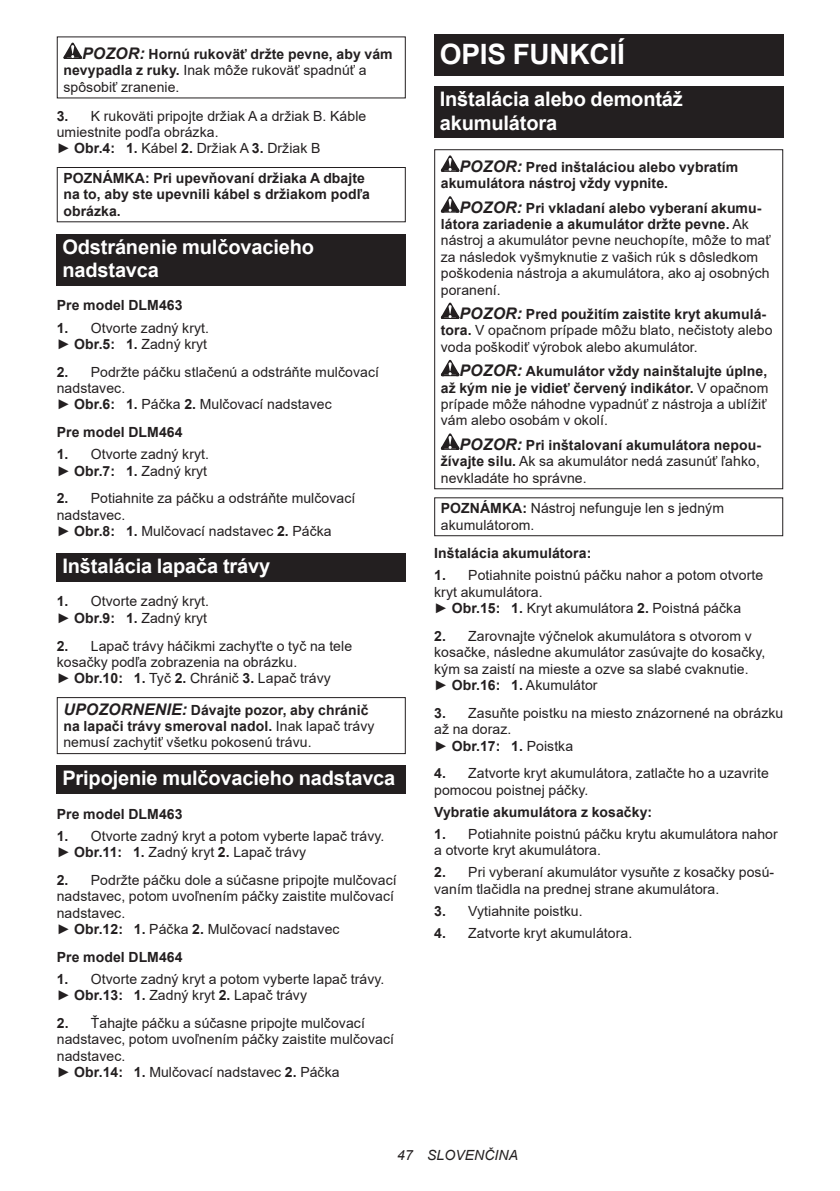
<style>
.page{position:relative;width:840px;height:1191px;background:#fff}
.page>*{position:absolute;margin:0;border:0;box-sizing:border-box;transform-origin:0 0}
.t1{font:700 28px "Arial";letter-spacing:-.01em;color:#fff}
.t2{font:700 20px/23.4px "Arial";letter-spacing:-.01em;color:#fff}
.t3{font:14px/16.4px "Arial";letter-spacing:.005em;color:#231f20}
.t4{font:700 14px/16.4px "Arial";letter-spacing:.005em;color:#231f20}
.t5{font:italic 14px "Arial";letter-spacing:.005em;color:#231f20}
.s1{font-style:italic;font-size:16px}
.s2{font-weight:400}
.s3{font-weight:700}
.s4{font-weight:700;font-style:italic;font-size:16px}
</style>
<div class="page">
<svg style="left:63px;top:43px;width:19px;height:16px"></svg>
<div style="left:57px;top:167px;width:348px;height:55px;border:1px solid #231f20"></div>
<div style="left:57px;top:234px;width:348px;height:51px;background:#231f20"></div>
<div style="left:57px;top:553px;width:348px;height:28px;background:#231f20"></div>
<div style="left:57px;top:697px;width:348px;height:57px;border:1px solid #231f20"></div>
<div style="left:57px;top:765px;width:348px;height:29px;background:#231f20"></div>
<div style="left:434px;top:34px;width:348px;height:41px;background:#231f20"></div>
<div style="left:434px;top:86px;width:348px;height:52px;background:#231f20"></div>
<svg style="left:440px;top:155px;width:19px;height:17px"></svg>
<svg style="left:440px;top:196px;width:19px;height:17px"></svg>
<svg style="left:440px;top:303px;width:19px;height:16px"></svg>
<svg style="left:440px;top:360px;width:19px;height:16px"></svg>
<svg style="left:440px;top:433px;width:19px;height:17px"></svg>
<div style="left:434px;top:149px;width:348px;height:340px;border:1px solid #231f20"></div>
<div style="left:434px;top:497px;width:348px;height:39px;border:1px solid #231f20"></div>
<p class="t4" style="left:63px;top:46px;width:330px;text-indent:19px"><span class="s1">POZOR:</span> Hornú rukoväť držte pevne, aby vám nevypadla z ruky. <span class="s2">Inak môže rukoväť spadnúť a spôsobiť zranenie.</span></p>
<p class="t3" style="left:57px;top:107px;width:311px"><span class="s3">3.</span> K rukoväti pripojte držiak A a držiak B. Káble umiestnite podľa obrázka.<br>► <span class="s3">Obr.4: 1.</span> Kábel <span class="s3">2.</span> Držiak A <span class="s3">3.</span> Držiak B</p>
<p class="t4" style="left:63px;top:170px;width:308px">POZNÁMKA: Pri upevňovaní držiaka A dbajte na to, aby ste upevnili kábel s držiakom podľa obrázka.</p>
<h2 class="t2" style="left:62px;top:235px;width:253px">Odstránenie mulčovacieho nadstavca</h2>
<p class="t4" style="left:57px;top:297px;width:127px">Pre model DLM463</p>
<p class="t3" style="left:57px;top:319px;width:154px"><span class="s3">1.</span> Otvorte zadný kryt. ► <span class="s3">Obr.5: 1.</span> Zadný kryt</p>
<p class="t3" style="left:57px;top:363px;width:323px"><span class="s3">2.</span> Podržte páčku stlačenú a odstráňte mulčovací nadstavec.<br>► <span class="s3">Obr.6: 1.</span> Páčka <span class="s3">2.</span> Mulčovací nadstavec</p>
<p class="t4" style="left:57px;top:424px;width:127px">Pre model DLM464</p>
<p class="t3" style="left:57px;top:446px;width:154px"><span class="s3">1.</span> Otvorte zadný kryt. ► <span class="s3">Obr.7: 1.</span> Zadný kryt</p>
<p class="t3" style="left:57px;top:490px;width:300px"><span class="s3">2.</span> Potiahnite za páčku a odstráňte mulčovací nadstavec.<br>► <span class="s3">Obr.8: 1.</span> Mulčovací nadstavec <span class="s3">2.</span> Páčka</p>
<h2 class="t2" style="left:62px;top:554px;width:209px">Inštalácia lapača trávy</h2>
<p class="t3" style="left:57px;top:593px;width:154px"><span class="s3">1.</span> Otvorte zadný kryt. ► <span class="s3">Obr.9: 1.</span> Zadný kryt</p>
<p class="t3" style="left:57px;top:637px;width:297px"><span class="s3">2.</span> Lapač trávy háčikmi zachyťte o tyč na tele kosačky podľa zobrazenia na obrázku.<br>► <span class="s3">Obr.10: 1.</span> Tyč <span class="s3">2.</span> Chránič <span class="s3">3.</span> Lapač trávy</p>
<p class="t4" style="left:63px;top:701px;width:312px"><span class="s1">UPOZORNENIE:</span> Dávajte pozor, aby chránič na lapači trávy smeroval nadol. <span class="s2">Inak lapač trávy nemusí zachytiť všetku pokosenú trávu.</span></p>
<h2 class="t2" style="left:62px;top:767px;width:334px">Pripojenie mulčovacieho nadstavca</h2>
<p class="t4" style="left:57px;top:806px;width:127px">Pre model DLM463</p>
<p class="t3" style="left:57px;top:827px;width:329px"><span class="s3">1.</span> Otvorte zadný kryt a potom vyberte lapač trávy. ► <span class="s3">Obr.11: 1.</span> Zadný kryt <span class="s3">2.</span> Lapač trávy</p>
<p class="t3" style="left:57px;top:871px;width:341px"><span class="s3">2.</span> Podržte páčku dole a súčasne pripojte mulčovací nadstavec, potom uvoľnením páčky zaistite mulčovací nadstavec.<br>► <span class="s3">Obr.12: 1.</span> Páčka <span class="s3">2.</span> Mulčovací nadstavec</p>
<p class="t4" style="left:57px;top:949px;width:127px">Pre model DLM464</p>
<p class="t3" style="left:57px;top:970px;width:329px"><span class="s3">1.</span> Otvorte zadný kryt a potom vyberte lapač trávy. ► <span class="s3">Obr.13: 1.</span> Zadný kryt <span class="s3">2.</span> Lapač trávy</p>
<p class="t3" style="left:57px;top:1015px;width:338px"><span class="s3">2.</span> Ťahajte páčku a súčasne pripojte mulčovací nadstavec, potom uvoľnením páčky zaistite mulčovací nadstavec.<br>► <span class="s3">Obr.14: 1.</span> Mulčovací nadstavec <span class="s3">2.</span> Páčka</p>
<h1 class="t1" style="left:439px;top:34px;width:186px">OPIS FUNKCIÍ</h1>
<h2 class="t2" style="left:439px;top:88px;width:244px">Inštalácia alebo demontáž akumulátora</h2>
<p class="t4" style="left:440px;top:159px;width:299px;text-indent:19px"><span class="s1">POZOR:</span> Pred inštaláciou alebo vybratím akumulátora nástroj vždy vypnite.</p>
<p class="t3" style="left:440px;top:199px;width:331px;text-indent:19px"><span class="s4">POZOR:</span> <span class="s3">Pri vkladaní alebo vyberaní akumu&shy;látora zariadenie a akumulátor držte pevne.</span> Ak nástroj a akumulátor pevne neuchopíte, môže to mať za následok vyšmyknutie z vašich rúk s dôsledkom poškodenia nástroja a akumulátora, ako aj osobných poranení.</p>
<p class="t3" style="left:440px;top:306px;width:333px;text-indent:19px"><span class="s4">POZOR:</span> <span class="s3">Pred použitím zaistite kryt akumulá&shy;tora.</span> V opačnom prípade môžu blato, nečistoty alebo voda poškodiť výrobok alebo akumulátor.</p>
<p class="t3" style="left:440px;top:363px;width:329px;text-indent:19px"><span class="s4">POZOR:</span> <span class="s3">Akumulátor vždy nainštalujte úplne, až kým nie je vidieť červený indikátor.</span> V opačnom prípade môže náhodne vypadnúť z nástroja a ublížiť vám alebo osobám v okolí.</p>
<p class="t3" style="left:440px;top:436px;width:321px;text-align:justify;text-indent:19px"><span class="s4">POZOR:</span> <span class="s3">Pri inštalovaní akumulátora nepou&shy;žívajte silu.</span> Ak sa akumulátor nedá zasunúť ľahko, nevkladáte ho správne.</p>
<p class="t3" style="left:440px;top:500px;width:284px"><span class="s3">POZNÁMKA:</span> Nástroj nefunguje len s jedným akumulátorom.</p>
<p class="t4" style="left:434px;top:545px;width:158px">Inštalácia akumulátora:</p>
<p class="t3" style="left:434px;top:567px;width:330px"><span class="s3">1.</span> Potiahnite poistnú páčku nahor a potom otvorte kryt akumulátora.<br>► <span class="s3">Obr.15: 1.</span> Kryt akumulátora <span class="s3">2.</span> Poistná páčka</p>
<p class="t3" style="left:434px;top:627px;width:332px"><span class="s3">2.</span> Zarovnajte výčnelok akumulátora s otvorom v kosačke, následne akumulátor zasúvajte do kosačky, kým sa zaistí na mieste a ozve sa slabé cvaknutie. ► <span class="s3">Obr.16: 1.</span> Akumulátor</p>
<p class="t3" style="left:434px;top:704px;width:350px"><span class="s3">3.</span> Zasuňte poistku na miesto znázornené na obrázku až na doraz.<br>► <span class="s3">Obr.17: 1.</span> Poistka</p>
<p class="t3" style="left:434px;top:765px;width:336px"><span class="s3">4.</span> Zatvorte kryt akumulátora, zatlačte ho a uzavrite pomocou poistnej páčky.</p>
<p class="t4" style="left:434px;top:803px;width:219px">Vybratie akumulátora z kosačky:</p>
<p class="t3" style="left:434px;top:825px;width:345px"><span class="s3">1.</span> Potiahnite poistnú páčku krytu akumulátora nahor a otvorte kryt akumulátora.</p>
<p class="t3" style="left:434px;top:864px;width:341px"><span class="s3">2.</span> Pri vyberaní akumulátor vysuňte z kosačky posú&shy;vaním tlačidla na prednej strane akumulátora.</p>
<p class="t3" style="left:434px;top:902px;width:150px"><span class="s3">3.</span> Vytiahnite poistku.</p>
<p class="t3" style="left:434px;top:924px;width:199px"><span class="s3">4.</span> Zatvorte kryt akumulátora.</p>
<p class="t5" style="left:397px;top:1146px;width:122px">47 SLOVENČINA</p>
</div>
